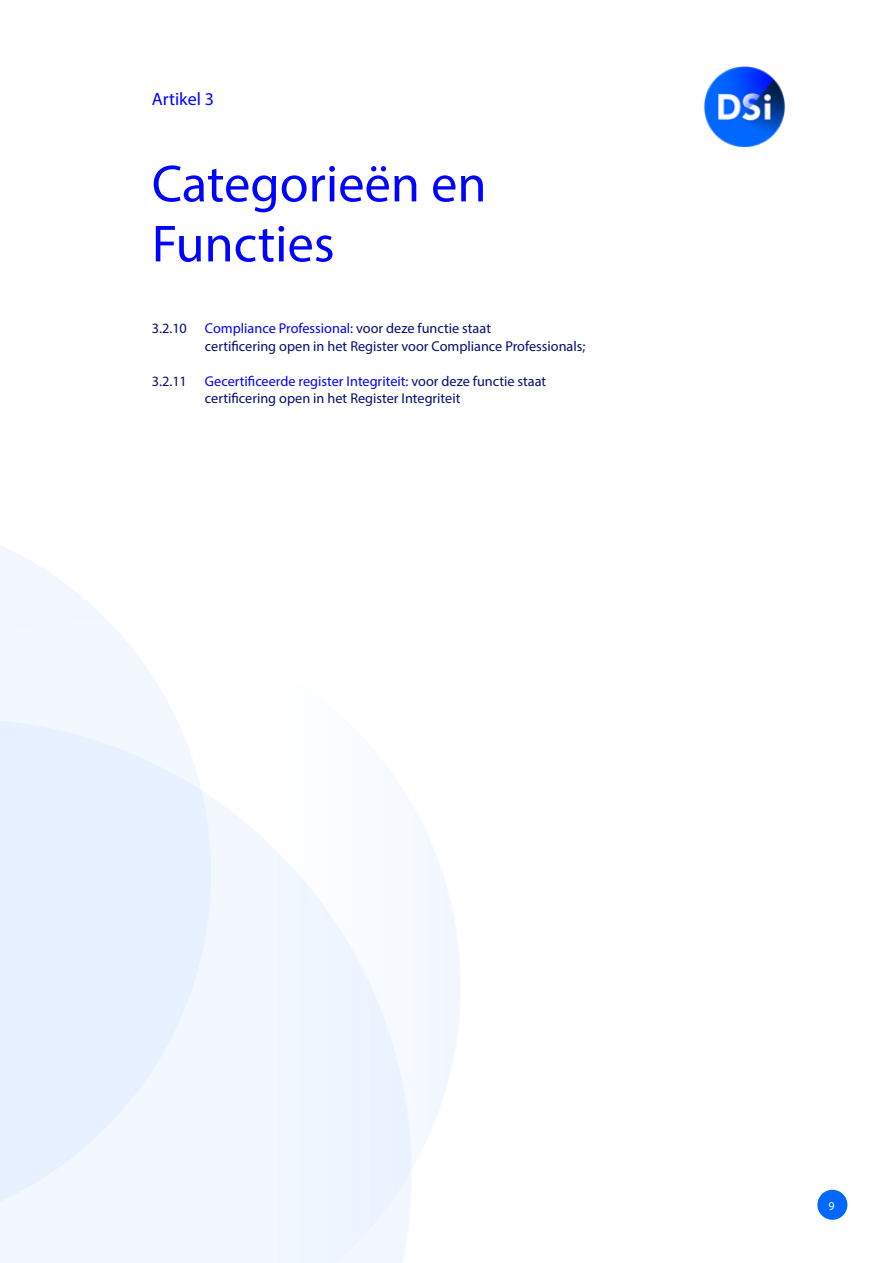
<style>
.page{position:relative;width:893px;height:1263px;background:#fff}
.page>*{position:absolute;margin:0;border:0;box-sizing:border-box;transform-origin:0 0}
.t1{font:52.5px/60px "Myriad Pro";color:#0003ff}
.t2{font:18px "Myriad Pro";color:#0003ff}
.t3{font:14.25px/17.5px "Myriad Pro";color:#040e72}
.t4{font:12px "Myriad Pro";color:#fff}
.s1{color:#0003ff}
</style>
<div class="page">
<div style="left:817px;top:1190px;width:30px;height:30px;background:#0067ff;border-radius:50%"></div>
<img style="left:704px;top:66px;width:82px;height:82px">
<p class="t2" style="left:152px;top:88px;width:64px">Artikel 3</p>
<h1 class="t1" style="left:152px;top:153px;width:336px">Categorieën en<br>Functies</h1>
<p class="t3" style="left:152px;top:319px;width:37px">3.2.10</p>
<p class="t3" style="left:205px;top:319px;width:382px"><span class="s1">Compliance Professional:</span> voor deze functie staat<br>certificering open in het Register voor Compliance Professionals;</p>
<p class="t3" style="left:205px;top:372px;width:343px"><span class="s1">Gecertificeerde register Integriteit:</span> voor deze functie staat certificering open in het Register Integriteit</p>
<p class="t3" style="left:152px;top:372px;width:37px">3.2.11</p>
<p class="t4" style="left:828px;top:1199px;width:8px">9</p>
</div>
